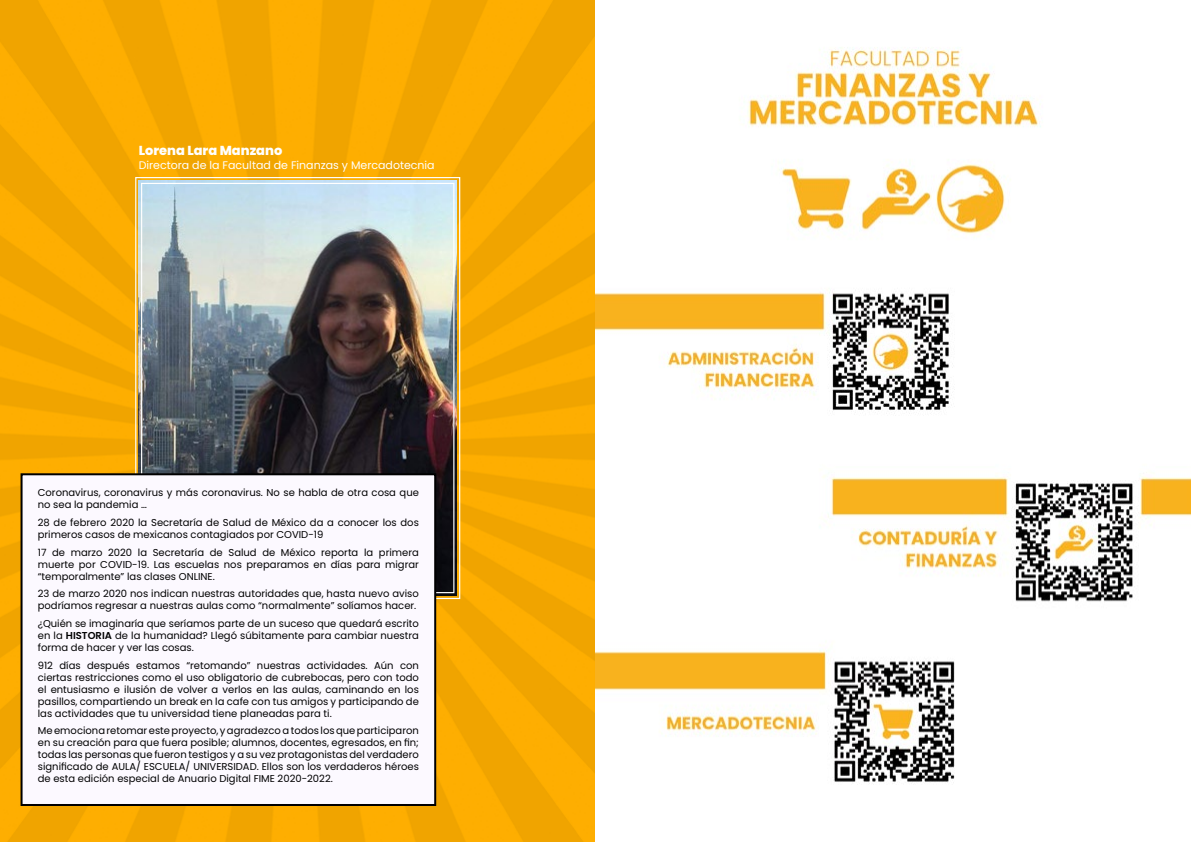
<style>
.page{position:relative;width:1191px;height:842px;background:#fff}
.page>*{position:absolute;margin:0;border:0;box-sizing:border-box;transform-origin:0 0}
.t1{font:800 13px "Poppins";color:#fff}
.t2{font:11px "Poppins";color:#fff}
.t3{font:10px/12px "Poppins";color:#000;text-align:justify}
.s1{font-weight:600}
</style>
<div class="page">
<img style="left:0;top:0;width:1191px;height:842px">
<img style="left:135px;top:176px;width:326px;height:424px">
<div style="left:21px;top:473px;width:415px;height:333px;background:#fcf9ff;border:2px solid #000"></div>
<h1 class="t1" style="left:139px;top:143px;width:145px">Lorena Lara Manzano</h1>
<p class="t2" style="left:139px;top:158px;width:297px">Directora de la Facultad de Finanzas y Mercadotecnia</p>
<p class="t3" style="left:38px;top:487px;width:382px">Coronavirus, coronavirus y más coronavirus. No se habla de otra cosa que no sea la pandemia …</p>
<p class="t3" style="left:38px;top:516px;width:382px">28 de febrero 2020 la Secretaría de Salud de México da a conocer los dos primeros casos de mexicanos contagiados por COVID-19</p>
<p class="t3" style="left:38px;top:546px;width:382px">17 de marzo 2020 la Secretaría de Salud de México reporta la primera muerte por COVID-19. Las escuelas nos preparamos en días para migrar “temporalmente” las clases ONLINE.</p>
<p class="t3" style="left:38px;top:588px;width:382px">23 de marzo 2020 nos indican nuestras autoridades que, hasta nuevo aviso podríamos regresar a nuestras aulas como “normalmente” solíamos hacer.</p>
<p class="t3" style="left:38px;top:617px;width:382px">¿Quién se imaginaría que seríamos parte de un suceso que quedará escrito en la <span class="s1">HISTORIA</span> de la humanidad? Llegó súbitamente para cambiar nuestra forma de hacer y ver las cosas.</p>
<p class="t3" style="left:38px;top:659px;width:382px">912 días después estamos “retomando” nuestras actividades. Aún con ciertas restricciones como el uso obligatorio de cubrebocas, pero con todo el entusiasmo e ilusión de volver a verlos en las aulas, caminando en los pasillos, compartiendo un break en la cafe con tus amigos y participando de las actividades que tu universidad tiene planeadas para ti.</p>
<p class="t3" style="left:38px;top:725px;width:382px">Me emociona retomar este proyecto, y agradezco a todos los que participaron en su creación para que fuera posible; alumnos, docentes, egresados, en fin; todas las personas que fueron testigos y a su vez protagonistas del verdadero significado de AULA/ ESCUELA/ UNIVERSIDAD. Ellos son los verdaderos héroes de esta edición especial de Anuario Digital FIME 2020-2022.</p>
</div>
